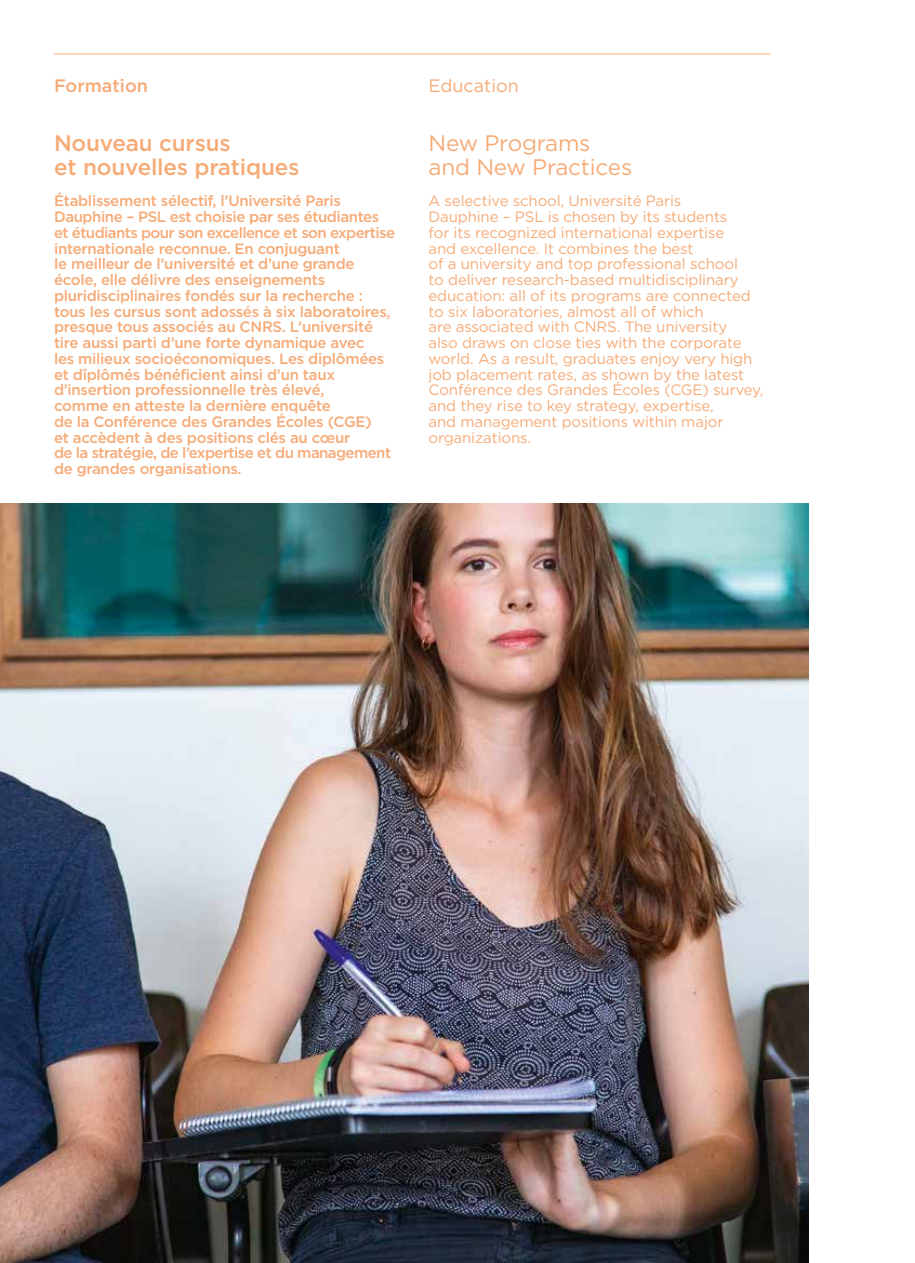
<style>
.page{position:relative;width:915px;height:1263px;background:#fff}
.page>*{position:absolute;margin:0;border:0;box-sizing:border-box;transform-origin:0 0}
.t1{font:500 22.5px/24px "Gotham HTF";letter-spacing:-.01em;color:#f6ab77}
.t2{font:22.5px/24px "Gotham HTF";letter-spacing:-.01em;color:#f6ab77}
.t3{font:500 18px "Gotham HTF";color:#f6ab77}
.t4{font:18px "Gotham HTF";color:#f6ab77}
.t5{font:500 15px/15.8px "Gotham HTF";letter-spacing:-.02em;color:#f6ab77}
.t6{font:15px/15.8px "Gotham HTF";letter-spacing:-.01em;color:#f6ab77}
</style>
<div class="page">
<hr style="left:54px;top:54px;width:716px;height:1px;background:#f6ab77">
<img style="left:0;top:504px;width:808px;height:759px">
<p class="t3" style="left:54px;top:75px;width:95px">Formation</p>
<p class="t4" style="left:428px;top:75px;width:92px">Education</p>
<h1 class="t1" style="left:54px;top:130px;width:247px">Nouveau cursus<br>et nouvelles pratiques</h1>
<p class="t5" style="left:54px;top:193px;width:342px">Établissement sélectif, l’Université Paris Dauphine – PSL est choisie par ses étudiantes et étudiants pour son excellence et son expertise internationale reconnue. En conjuguant<br>le meilleur de l’université et d’une grande école, elle délivre des enseignements pluridisciplinaires fondés sur la recherche : tous les cursus sont adossés à six laboratoires, presque tous associés au CNRS. L’université tire aussi parti d’une forte dynamique avec<br>les milieux socioéconomiques. Les diplômées et dîplômés bénéficient ainsi d’un taux d’insertion professionnelle très élevé,<br>comme en atteste la dernière enquête<br>de la Conférence des Grandes Écoles (CGE)<br>et accèdent à des positions clés au cœur<br>de la stratégie, de l’expertise et du management de grandes organisations.</p>
<h1 class="t2" style="left:428px;top:130px;width:205px">New Programs and New Practices</h1>
<p class="t6" style="left:428px;top:193px;width:336px">A selective school, Université Paris<br>Dauphine – PSL is chosen by its students<br>for its recognized international expertise<br>and excellence. It combines the best<br>of a university and top professional school<br>to deliver research-based multidisciplinary education: all of its programs are connected to six laboratories, almost all of which<br>are associated with CNRS. The university<br>also draws on close ties with the corporate world. As a result, graduates enjoy very high job placement rates, as shown by the latest Conférence des Grandes Écoles (CGE) survey, and they rise to key strategy, expertise,<br>and management positions within major organizations.</p>
</div>
